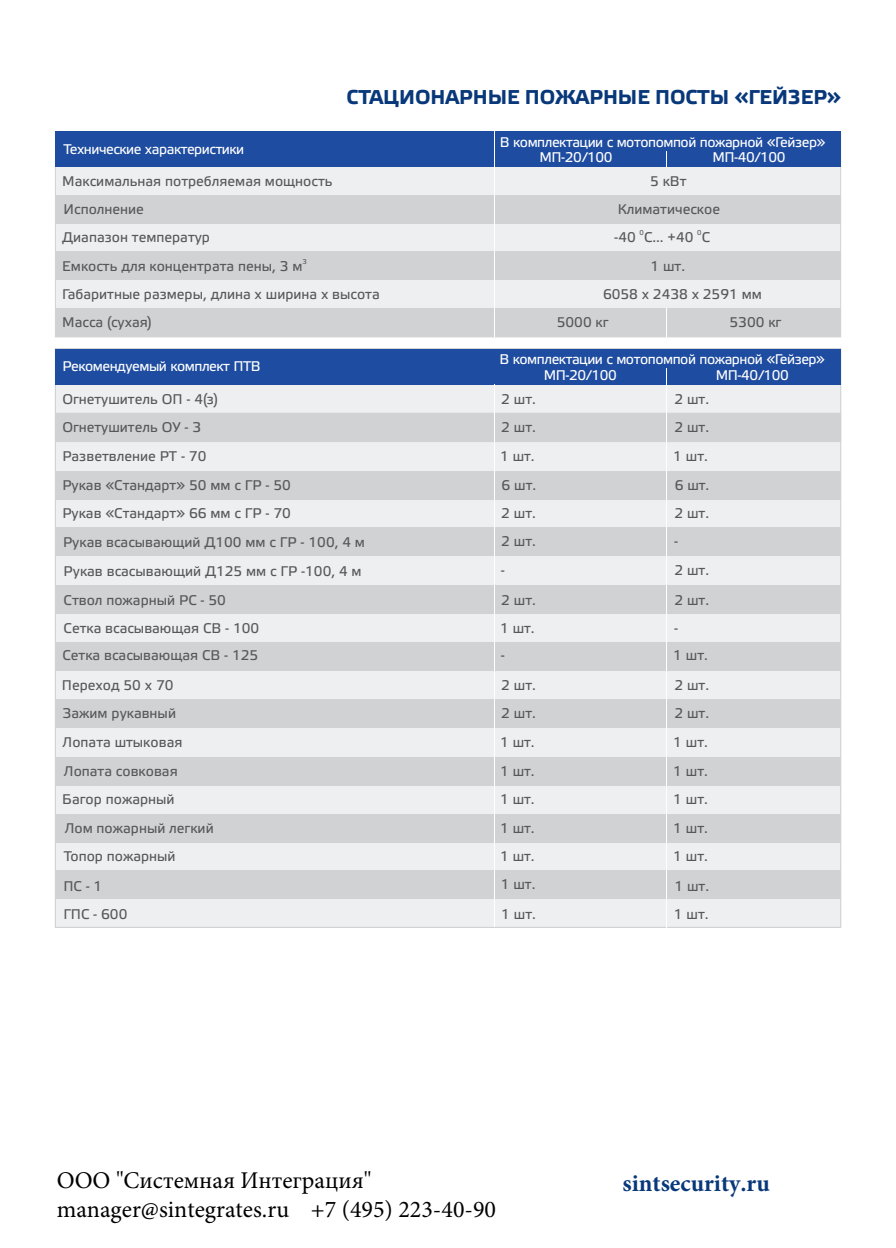
<style>
.page{position:relative;width:896px;height:1248px;background:#fff}
.page>*{position:absolute;margin:0;border:0;box-sizing:border-box;transform-origin:0 0}
.t1{font:24px "Minion Pro";color:#000}
.t2{font:700 24px "Minion Pro";color:#08387a}
.t3{font:700 20px "Etelka Text Pro";color:#08387a}
.t4{font:14px/28.6px "Etelka Text Pro";color:#57585a}
.t5{font:14px "Etelka Text Pro";letter-spacing:-.03em;color:#fff}
.t6{font:7px "Etelka Text Pro";color:#57585a}
</style>
<div class="page">
<div style="left:55px;top:134px;width:786px;height:203px;background:#edeff0;border:1px solid #d1d2d4"></div>
<div style="left:55px;top:252px;width:785px;height:28px;background:#d1d2d4"></div>
<div style="left:55px;top:195px;width:785px;height:29px;background:#d1d2d4"></div>
<div style="left:55px;top:131px;width:785px;height:36px;background:#1e4ca0"></div>
<div style="left:55px;top:348px;width:786px;height:579px;background:#edeff0;border:1px solid #d1d2d4"></div>
<div style="left:55px;top:870px;width:785px;height:29px;background:#d1d2d4"></div>
<div style="left:55px;top:813px;width:785px;height:29px;background:#d1d2d4"></div>
<div style="left:55px;top:757px;width:785px;height:28px;background:#d1d2d4"></div>
<div style="left:55px;top:699px;width:785px;height:28px;background:#d1d2d4"></div>
<div style="left:55px;top:527px;width:785px;height:29px;background:#d1d2d4"></div>
<div style="left:55px;top:642px;width:785px;height:29px;background:#d1d2d4"></div>
<div style="left:55px;top:585px;width:785px;height:28px;background:#d1d2d4"></div>
<div style="left:55px;top:348px;width:785px;height:36px;background:#1e4ca0"></div>
<div style="left:55px;top:471px;width:785px;height:28px;background:#d1d2d4"></div>
<div style="left:55px;top:413px;width:786px;height:29px;background:#d1d2d4"></div>
<hr style="left:667px;top:368px;width:1px;height:559px;background:#fff">
<div style="left:55px;top:308px;width:785px;height:29px;background:#d1d2d4"></div>
<svg style="left:666px;top:308px;width:1px;height:29px"></svg>
<hr style="left:494px;top:131px;width:1px;height:206px;background:#fff">
<hr style="left:494px;top:384px;width:1px;height:543px;background:#fff">
<p class="t5" style="left:64px;top:143px;width:182px">Технические характеристики</p>
<h2 class="t3" style="left:346px;top:89px;width:496px">СТАЦИОНАРНЫЕ ПОЖАРНЫЕ ПОСТЫ «ГЕЙЗЕР»</h2>
<p class="t5" style="left:500px;top:136px;width:327px">В комплектации с мотопомпой пожарной «Гейзер»</p>
<p class="t5" style="left:539px;top:152px;width:75px">МП-20/100</p>
<p class="t5" style="left:712px;top:152px;width:74px">МП-40/100</p>
<p class="t4" style="left:62px;top:168px;width:272px">Максимальная потребляемая мощность</p>
<p class="t4" style="left:650px;top:168px;width:38px">5 кВт</p>
<p class="t4" style="left:64px;top:196px;width:82px">Исполнение</p>
<p class="t4" style="left:618px;top:196px;width:104px">Климатическое</p>
<p class="t4" style="left:62px;top:224px;width:149px">Диапазон температур</p>
<p class="t6" style="left:639px;top:230px;width:6px">0</p>
<p class="t6" style="left:697px;top:230px;width:6px">0</p>
<p class="t4" style="left:614px;top:224px;width:97px">-40 С... +40 С</p>
<p class="t6" style="left:302px;top:258px;width:6px">3</p>
<p class="t4" style="left:62px;top:252px;width:242px">Емкость для концентрата пены, 3 м</p>
<p class="t4" style="left:650px;top:252px;width:36px">1 шт.</p>
<p class="t4" style="left:62px;top:281px;width:319px">Габаритные размеры, длина х ширина х высота</p>
<p class="t4" style="left:603px;top:281px;width:160px">6058 х 2438 х 2591 мм</p>
<p class="t4" style="left:62px;top:309px;width:91px">Масса (сухая)</p>
<p class="t4" style="left:557px;top:309px;width:53px">5000 кг</p>
<p class="t4" style="left:729px;top:309px;width:53px">5300 кг</p>
<p class="t5" style="left:62px;top:361px;width:200px">Рекомендуемый комплект ПТВ</p>
<p class="t5" style="left:499px;top:354px;width:327px">В комплектации с мотопомпой пожарной «Гейзер»</p>
<p class="t5" style="left:544px;top:369px;width:75px">МП-20/100</p>
<p class="t5" style="left:716px;top:369px;width:74px">МП-40/100</p>
<p class="t4" style="left:62px;top:386px;width:157px">Огнетушитель ОП - 4(з)</p>
<p class="t4" style="left:501px;top:386px;width:36px">2 шт.</p>
<p class="t4" style="left:674px;top:386px;width:36px">2 шт.</p>
<p class="t4" style="left:62px;top:414px;width:140px">Огнетушитель ОУ - 3</p>
<p class="t4" style="left:62px;top:443px;width:230px">Разветвление РТ - 70<br>Рукав «Стандарт» 50 мм с ГР - 50<br>Рукав «Стандарт» 66 мм с ГР - 70</p>
<p class="t4" style="left:500px;top:414px;width:38px;text-align:justify">2 шт.<br>1 шт.<br>6 шт.<br>2 шт.</p>
<p class="t4" style="left:674px;top:414px;width:36px">2 шт.</p>
<p class="t4" style="left:673px;top:443px;width:38px;text-align:justify">1 шт.<br>6 шт.<br>2 шт.</p>
<p class="t4" style="left:63px;top:528px;width:303px">Рукав всасывающий Д100 мм с ГР - 100, 4 м</p>
<p class="t4" style="left:501px;top:528px;width:36px">2 шт.</p>
<p class="t4" style="left:674px;top:528px;width:6px">-</p>
<p class="t4" style="left:64px;top:557px;width:299px">Рукав всасывающий Д125 мм с ГР -100, 4 м<br>Ствол пожарный РС - 50</p>
<p class="t4" style="left:501px;top:556px;width:37px;line-height:29.6px">-<br>2 шт.</p>
<p class="t4" style="left:674px;top:556px;width:36px;line-height:29.6px">2 шт.<br>2 шт.</p>
<p class="t4" style="left:64px;top:615px;width:197px">Сетка всасывающая СВ - 100</p>
<p class="t4" style="left:500px;top:615px;width:36px">1 шт.</p>
<p class="t4" style="left:674px;top:615px;width:6px">-</p>
<p class="t4" style="left:63px;top:642px;width:197px">Сетка всасывающая СВ - 125</p>
<p class="t4" style="left:501px;top:642px;width:6px">-</p>
<p class="t4" style="left:673px;top:642px;width:36px">1 шт.</p>
<p class="t4" style="left:62px;top:671px;width:113px">Переход 50 х 70</p>
<p class="t4" style="left:501px;top:671px;width:36px">2 шт.</p>
<p class="t4" style="left:674px;top:671px;width:36px">2 шт.</p>
<p class="t4" style="left:62px;top:700px;width:153px">Зажим рукавный<br>Лопата штыковая<br>Лопата совковая<br>Багор пожарный<br>Лом пожарный легкий</p>
<p class="t4" style="left:64px;top:843px;width:113px">Топор пожарный</p>
<p class="t4" style="left:500px;top:700px;width:37px;text-align:justify">2 шт.<br>1 шт.<br>1 шт.<br>1 шт.<br>1 шт.<br>1 шт.</p>
<p class="t4" style="left:673px;top:700px;width:37px;text-align:justify">2 шт.<br>1 шт.<br>1 шт.</p>
<p class="t4" style="left:673px;top:786px;width:36px">1 шт.</p>
<p class="t4" style="left:673px;top:814px;width:36px">1 шт.</p>
<p class="t4" style="left:673px;top:843px;width:36px">1 шт.</p>
<p class="t4" style="left:63px;top:872px;width:41px">ПС - 1</p>
<p class="t4" style="left:501px;top:871px;width:36px">1 шт.</p>
<p class="t4" style="left:674px;top:872px;width:36px">1 шт.</p>
<p class="t4" style="left:63px;top:901px;width:66px">ГПС - 600</p>
<p class="t4" style="left:501px;top:901px;width:36px">1 шт.</p>
<p class="t4" style="left:674px;top:900px;width:36px">1 шт.</p>
<h1 class="t1" style="left:57px;top:1164px;width:316px">ООО "Системная Интеграция"</h1>
<h1 class="t2" style="left:622px;top:1165px;width:149px">sintsecurity.ru</h1>
<h1 class="t1" style="left:57px;top:1193px;width:441px">manager@sintegrates.ru +7 (495) 223-40-90</h1>
</div>
